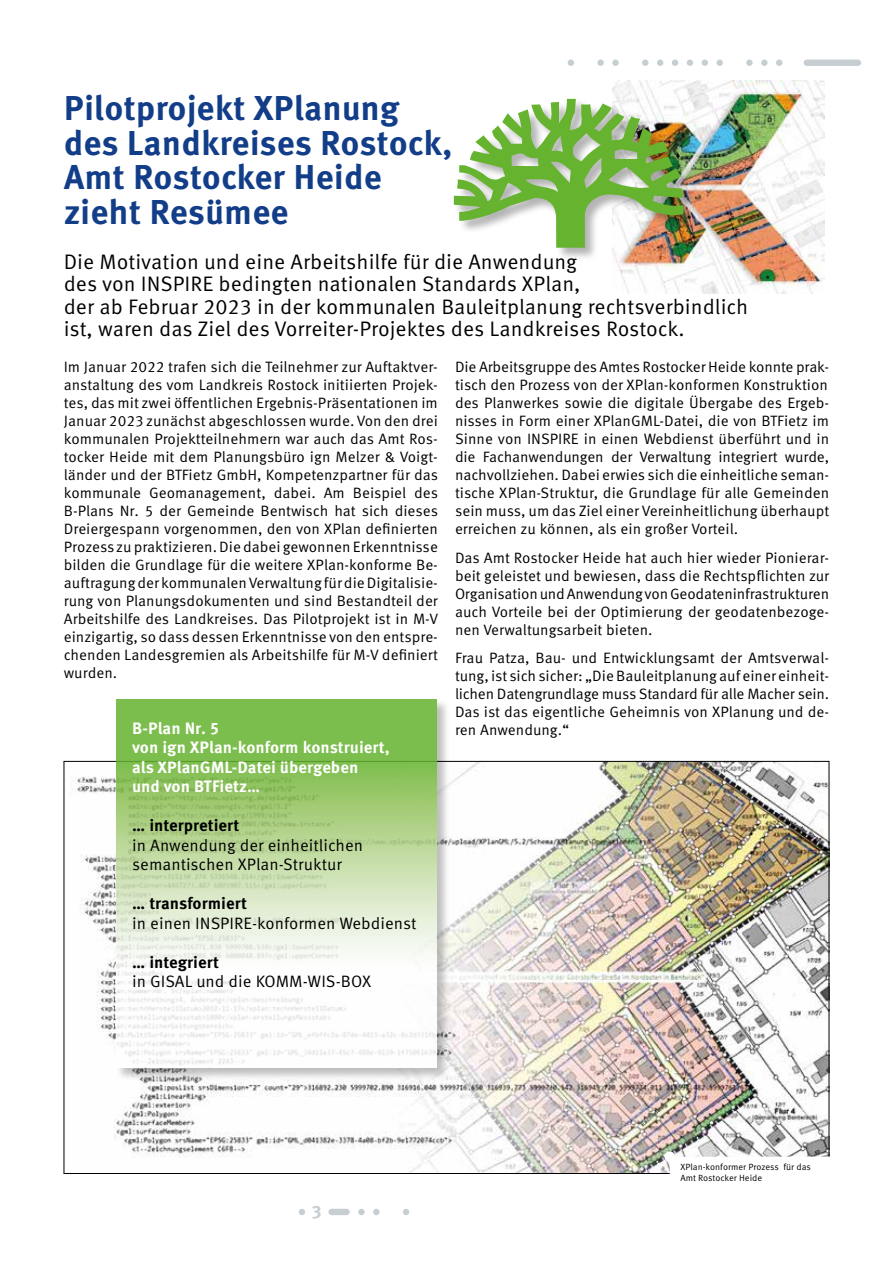
<style>
.page{position:relative;width:893px;height:1263px;background:#fff}
.page>*{position:absolute;margin:0;border:0;box-sizing:border-box;transform-origin:0 0}
.t1{font:700 34.5px/34.5px "Meta Correspondence";color:#123d88}
.t2{font:21px/22.5px "Meta Correspondence";color:#000}
.t3{font:700 18px "Meta Correspondence";color:#c7ced2}
.t4{font:16.5px/19.5px "Meta Correspondence";color:#000}
.t5{font:700 16.5px/19.5px "Meta Correspondence";color:#fff}
.t6{font:700 16.5px "Meta Correspondence";color:#000}
.t7{font:15px/18px "Meta Correspondence";color:#000;text-align:justify}
.t8{font:9px/10.5px "Meta Correspondence";color:#000}
</style>
<div class="page">
<svg style="left:299px;top:1209px;width:6px;height:6px"></svg>
<div style="left:358px;top:1209px;width:7px;height:6px;background:#c7ced2;border-radius:50%"></div>
<svg style="left:373px;top:1209px;width:6px;height:6px"></svg>
<svg style="left:403px;top:1209px;width:6px;height:6px"></svg>
<div style="left:328px;top:1209px;width:22px;height:6px;background:#c7ced2;border-radius:3px"></div>
<svg style="left:568px;top:60px;width:6px;height:6px"></svg>
<div style="left:597px;top:60px;width:7px;height:6px;background:#c7ced2;border-radius:50%"></div>
<div style="left:612px;top:60px;width:7px;height:6px;background:#c7ced2;border-radius:50%"></div>
<svg style="left:642px;top:60px;width:6px;height:6px"></svg>
<svg style="left:657px;top:60px;width:6px;height:6px"></svg>
<svg style="left:672px;top:60px;width:6px;height:6px"></svg>
<svg style="left:687px;top:60px;width:6px;height:6px"></svg>
<svg style="left:702px;top:60px;width:6px;height:6px"></svg>
<div style="left:716px;top:60px;width:7px;height:6px;background:#c7ced2;border-radius:50%"></div>
<div style="left:746px;top:60px;width:7px;height:6px;background:#c7ced2;border-radius:50%"></div>
<svg style="left:761px;top:60px;width:6px;height:6px"></svg>
<svg style="left:776px;top:60px;width:6px;height:6px"></svg>
<div style="left:804px;top:60px;width:57px;height:6px;background:#c7ced2;border-radius:3px"></div>
<img style="left:612px;top:81px;width:213px;height:212px">
<img style="left:71px;top:763px;width:756px;height:409px">
<div style="left:453px;top:98px;width:244px;height:163px;background:#000;opacity:.3"></div>
<img style="left:454px;top:99px;width:229px;height:149px">
<svg style="left:670px;top:1157px;width:157px;height:15px"></svg>
<div style="left:664px;top:1151px;width:11px;height:11px;background:#fff;border-radius:50%"></div>
<div style="left:116px;top:698px;width:334px;height:383px;background:#000;opacity:.3"></div>
<svg style="left:117px;top:699px;width:320px;height:368px"></svg>
<h1 class="t1" style="left:64px;top:91px;width:390px">Pilotprojekt XPlanung des Landkreises Rostock,<br>Amt Rostocker Heide zieht Resümee</h1>
<p class="t2" style="left:64px;top:250px;width:686px">Die Motivation und eine Arbeitshilfe für die Anwendung<br>des von INSPIRE bedingten nationalen Standards XPlan,<br>der ab Februar 2023 in der kommunalen Bauleitplanung rechtsverbindlich ist, waren das Ziel des Vorreiter-Projektes des Landkreises Rostock.</p>
<p class="t7" style="left:64px;top:358px;width:376px">Im Januar 2022 trafen sich die Teilnehmer zur Auftaktver&shy;anstaltung des vom Landkreis Rostock initiierten Projek&shy;tes, das mit zwei öffentlichen Ergebnis-Präsentationen im Januar 2023 zunächst abgeschlossen wurde. Von den drei kommunalen Projektteilnehmern war auch das Amt Ros&shy;tocker Heide mit dem Planungsbüro ign Melzer &amp; Voigt&shy;länder und der BTFietz GmbH, Kompetenzpartner für das kommunale Geomanagement, dabei. Am Beispiel des B-Plans Nr. 5 der Gemeinde Bentwisch hat sich dieses Dreiergespann vorgenommen, den von XPlan definierten Prozess zu praktizieren. Die dabei gewonnen Erkenntnisse bilden die Grundlage für die weitere XPlan-konforme Be&shy;auftragung der kommunalen Verwaltung für die Digitalisie&shy;rung von Planungsdokumenten und sind Bestandteil der Arbeitshilfe des Landkreises. Das Pilotprojekt ist in M-V einzigartig, so dass dessen Erkenntnisse von den entspre&shy;chenden Landesgremien als Arbeitshilfe für M-V definiert wurden.</p>
<p class="t7" style="left:455px;top:358px;width:376px">Die Arbeitsgruppe des Amtes Rostocker Heide konnte prak&shy;tisch den Prozess von der XPlan-konformen Konstruktion des Planwerkes sowie die digitale Übergabe des Ergeb&shy;nisses in Form einer XPlanGML-Datei, die von BTFietz im Sinne von INSPIRE in einen Webdienst überführt und in die Fachanwendungen der Verwaltung integriert wurde, nachvollziehen. Dabei erwies sich die einheitliche seman&shy;tische XPlan-Struktur, die Grundlage für alle Gemeinden sein muss, um das Ziel einer Vereinheitlichung überhaupt erreichen zu können, als ein großer Vorteil.</p>
<p class="t7" style="left:455px;top:548px;width:376px">Das Amt Rostocker Heide hat auch hier wieder Pionierar&shy;beit geleistet und bewiesen, dass die Rechtspflichten zur Organisation und Anwendung von Geodateninfrastrukturen auch Vorteile bei der Optimierung der geodatenbezoge&shy;nen Verwaltungsarbeit bieten.</p>
<p class="t7" style="left:455px;top:649px;width:376px">Frau Patza, Bau- und Entwicklungsamt der Amtsverwal&shy;tung, ist sich sicher: „Die Bauleitplanung auf einer einheit&shy;lichen Datengrundlage muss Standard für alle Macher sein.<br>Das ist das eigentliche Geheimnis von XPlanung und de&shy;ren Anwendung.“</p>
<p class="t5" style="left:132px;top:718px;width:259px">B-Plan Nr. 5<br>von ign XPlan-konform konstruiert, als XPlanGML-Datei übergeben und von BTFietz…</p>
<p class="t6" style="left:132px;top:815px;width:109px">… interpretiert</p>
<p class="t4" style="left:132px;top:835px;width:233px">in Anwendung der einheitlichen semantischen XPlan-Struktur</p>
<p class="t6" style="left:132px;top:893px;width:116px">… transformiert</p>
<p class="t4" style="left:132px;top:913px;width:286px">in einen INSPIRE-konformen Webdienst</p>
<p class="t6" style="left:132px;top:952px;width:88px">… integriert</p>
<p class="t4" style="left:132px;top:971px;width:241px">in GISAL und die KOMM-WIS-BOX</p>
<p class="t3" style="left:312px;top:1201px;width:12px">3</p>
<p class="t8" style="left:680px;top:1162px;width:132px">XPlan-konformer Prozess für das<br>Amt Rostocker Heide</p>
</div>
